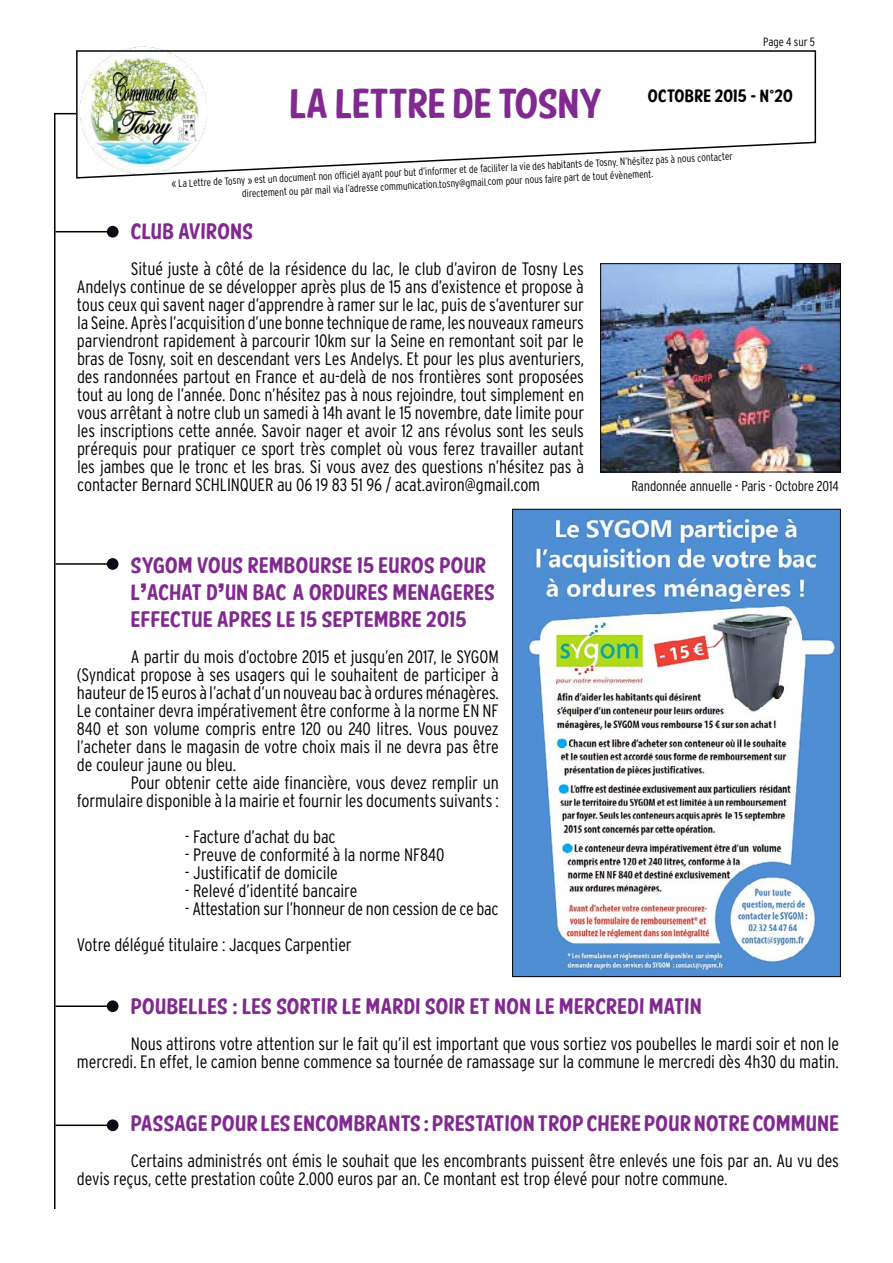
<style>
.page{position:relative;width:893px;height:1263px;background:#fff}
.page>*{position:absolute;margin:0;border:0;box-sizing:border-box;transform-origin:0 0}
.t1{font:42px "American Purpose Casual 01";color:#812990}
.t2{font:22.5px/27px "American Purpose Casual 01";letter-spacing:.02em;color:#812990}
.t3{font:300 condensed 18px/18px "Interstate";letter-spacing:-.005em;color:#000101;text-align:justify}
.t4{font:18px "American Purpose Casual 01";letter-spacing:.02em;color:#000101}
.t5{font:300 condensed 14.25px "Interstate";letter-spacing:-.01em;color:#020403}
.t6{font:300 condensed 12px "Interstate";letter-spacing:-.005em;color:#000101}
.t7{font:300 condensed 10.5px/13.5px "Interstate";color:#000101}
.s1{font-family:"Arial";font-weight:900;font-size:15px}
.s2{font-family:"Arial";font-weight:900}
</style>
<div class="page">
<hr style="left:56px;top:231px;width:59px;height:1px;background:#000101">
<div style="left:107px;top:226px;width:12px;height:12px;background:#0a0b14;border-radius:50%"></div>
<hr style="left:56px;top:1005px;width:59px;height:2px;background:#000101">
<div style="left:107px;top:1000px;width:12px;height:12px;background:#0a0b14;border-radius:50%"></div>
<hr style="left:56px;top:563px;width:59px;height:2px;background:#000101">
<div style="left:107px;top:558px;width:12px;height:12px;background:#0a0b14;border-radius:50%"></div>
<svg style="left:56px;top:113px;width:18px;height:1px"></svg>
<svg style="left:75px;top:50px;width:742px;height:129px"></svg>
<hr style="left:54px;top:113px;width:2px;height:1096px;background:#000101">
<img style="left:602px;top:265px;width:237px;height:205px">
<div style="left:600px;top:263px;width:241px;height:209px;border:1px solid #000101"></div>
<img style="left:514px;top:511px;width:325px;height:464px">
<div style="left:512px;top:509px;width:329px;height:468px;border:1px solid #000101"></div>
<hr style="left:56px;top:1124px;width:59px;height:2px;background:#000101">
<div style="left:107px;top:1119px;width:12px;height:12px;background:#0a0b14;border-radius:50%"></div>
<p class="t6" style="left:763px;top:35px;width:53px">Page 4 sur 5</p>
<h1 class="t1" style="left:289px;top:88px;width:314px">LA LETTRE DE TOSNY</h1>
<p class="t7" style="left:241px;top:174px;width:493px;text-indent:-70px;rotate:-3deg">« La Lettre de Tosny » est un document non offi ciel ayant pour but d’informer et de faciliter la vie des habitants de Tosny. N’hésitez pas à nous contacter directement ou par mail via l’adresse communication.tosny@gmail.com pour nous faire part de tout évènement.</p>
<p class="t4" style="left:648px;top:89px;width:147px">OCTOBRE 2015 - N<span class="s1">˚</span>20</p>
<p class="t2" style="left:131px;top:219px;width:124px">CLUB AVIRONS</p>
<p class="t3" style="left:77px;top:260px;width:509px;text-indent:54px">Situé juste à côté de la résidence du lac, le club d’aviron de Tosny Les Andelys continue de se développer après plus de 15 ans d’existence et propose à tous ceux qui savent nager d’apprendre à ramer sur le lac, puis de s’aventurer sur la Seine. Aprèsl’acquisition d’une bonne technique de rame, les nouveauxrameurs parviendront rapidement à parcourir 10km sur la Seine en remontant soit par le bras de Tosny, soit en descendant vers Les Andelys. Et pour les plus aventuriers, des randonnées partout en France et au-delà de nos frontières sont proposées tout au long de l’année. Donc n’hésitez pas à nous rejoindre, tout simplement en vous arrêtant à notre club un samedi à 14h avant le 15 novembre, date limite pour les inscriptions cette année. Savoir nager et avoir 12 ans révolus sont les seuls prérequis pour pratiquer ce sport très complet où vous ferez travailler autant les jambes que le tronc et les bras. Si vous avez des questions n’hésitez pas à contacter Bernard SCHLINQUER au 06 19 83 51 96 / acat.aviron@gmail.com</p>
<p class="t2" style="left:131px;top:552px;width:365px">SYGOM VOUS REMBOURSE 15 EUROS POUR<br>L<span class="s2">’</span>ACHAT D<span class="s2">’</span>UN BAC A ORDURES MENAGERES<br>EFFECTUE APRES LE 15 SEPTEMBRE 2015</p>
<p class="t3" style="left:77px;top:647px;width:424px;text-indent:54px">A partir du mois d’octobre 2015 et jusqu’en 2017, le SYGOM (Syndicat propose à ses usagers qui le souhaitent de participer à hauteur de 15 euros à l’achat d’un nouveau bac à orduresménagères.<br>Le container devra impérativement être conforme à la norme EN NF 840 et son volume compris entre 120 ou 240 litres. Vous pouvez l’acheter dans le magasin de votre choix mais il ne devra pas être de couleur jaune ou bleu.</p>
<p class="t3" style="left:77px;top:773px;width:423px;text-align:right">Pour obtenir cette aide financière, vous devez remplir un formulaire disponible à la mairie et fournir les documents suivants :</p>
<p class="t3" style="left:185px;top:827px;width:152px">- Facture d’achat du bac</p>
<p class="t3" style="left:185px;top:845px;width:261px">- Preuve de conformité à la norme NF840</p>
<p class="t3" style="left:185px;top:863px;width:154px">- Justificatif de domicile</p>
<p class="t3" style="left:185px;top:881px;width:174px">- Relevé d’identité bancaire</p>
<p class="t3" style="left:77px;top:890px;width:423px;line-height:36px;text-indent:108px">- Attestation sur l’honneur de non cession de ce bac<br>Votre délégué titulaire : Jacques Carpentier</p>
<p class="t5" style="left:632px;top:478px;width:209px">Randonnée annuelle - Paris - Octobre 2014</p>
<p class="t2" style="left:131px;top:993px;width:572px">POUBELLES : LES SORTIR LE MARDI SOIR ET NON LE MERCREDI MATIN</p>
<p class="t3" style="left:77px;top:1034px;width:764px;text-align:right">Nous attirons votre attention sur le fait qu’il est important que vous sortiez vos poubelles le mardi soir et non le mercredi. En effet, le camion benne commence sa tournée de ramassage sur la commune le mercredi dès 4h30 du matin.</p>
<p class="t2" style="left:131px;top:1110px;width:710px">PASSAGE POUR LES ENCOMBRANTS : PRESTATION TROP CHERE POUR NOTRE COMMUNE</p>
<p class="t3" style="left:77px;top:1151px;width:764px;text-indent:54px">Certains administrés ont émis le souhait que les encombrants puissent être enlevés une fois par an. Au vu des devis reçus, cette prestation coûte 2.000 euros par an. Ce montant est trop élevé pour notre commune.</p>
</div>
